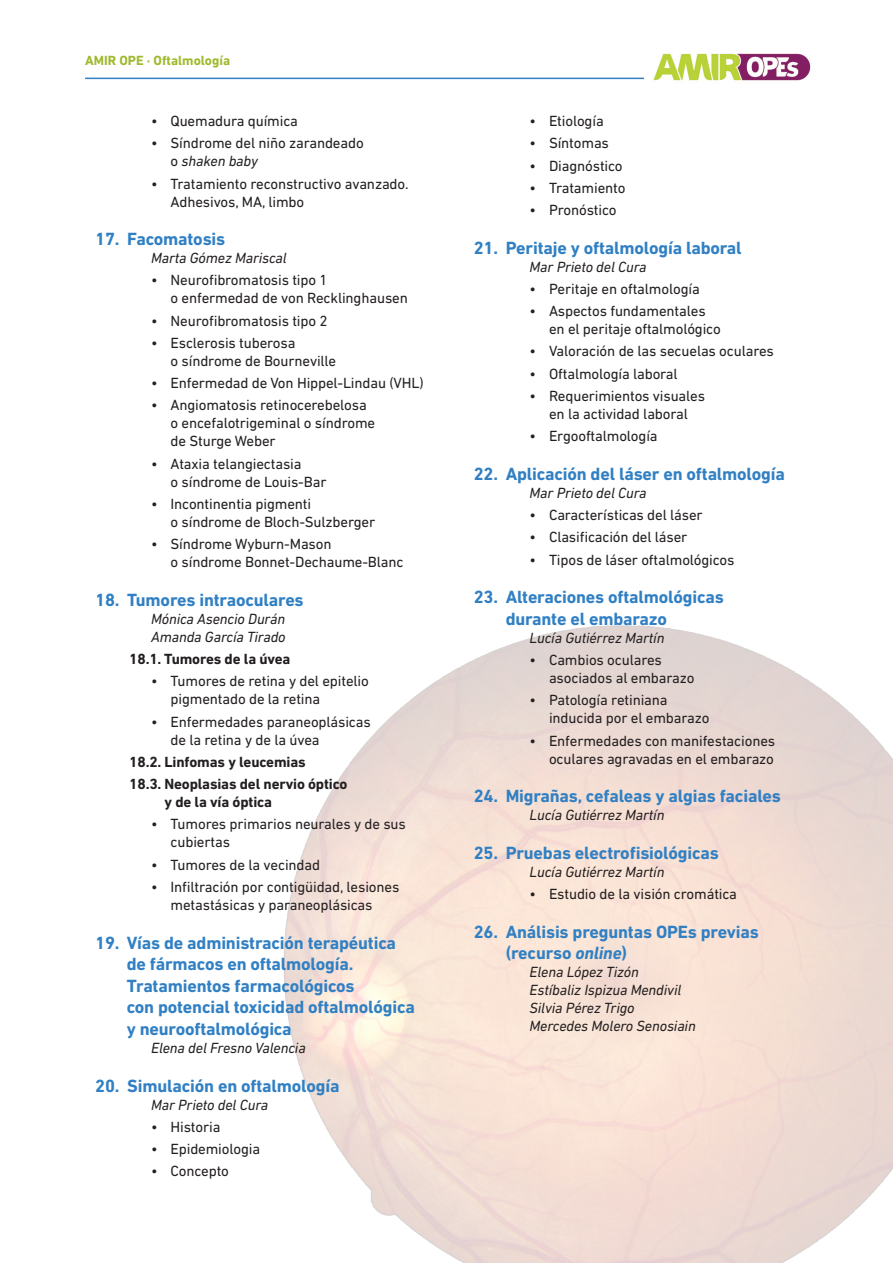
<style>
.page{position:relative;width:893px;height:1263px;background:#fff}
.page>*{position:absolute;margin:0;border:0;box-sizing:border-box;transform-origin:0 0}
.Título_principal{font:700 18px/21.6px "DIN Next LT Pro";letter-spacing:-.01em;color:#3180c3}
.TEXTO_GENERAL{font:15px/18px "DIN Next LT Pro";letter-spacing:-.01em;color:#231f20}
.TEXTO_GENERAL-2{font:italic 15px "DIN Next LT Pro";letter-spacing:-.01em;color:#231f20}
.Título_secundario{font:700 15px/18px "DIN Next LT Pro";letter-spacing:-.01em;color:#231f20}
.Título_principal-2{font:italic 15px "DIN Next LT Pro";letter-spacing:-.01em;color:#231f20}
.t1{font:700 13.5px "DIN Next LT Pro";color:#9eb92d}
.s1{font-style:italic}
</style>
<div class="page">
<hr style="left:85px;top:78px;width:560px;height:1px;background:#3180c3">
<img style="left:653px;top:53px;width:158px;height:28px">
<p class="t1" style="left:85px;top:53px;width:147px">AMIR OPE · Oftalmología</p>
<p class="TEXTO_GENERAL" style="left:151px;top:112px;width:148px">• Quemadura química</p>
<p class="TEXTO_GENERAL" style="left:171px;top:134px;width:195px;text-indent:-20px">• Síndrome del niño zarandeado o <span class="s1">shaken baby</span></p>
<p class="TEXTO_GENERAL" style="left:171px;top:174px;width:240px;text-indent:-20px">• Tratamiento reconstructivo avanzado.<br>Adhesivos, MA, limbo</p>
<p class="Título_principal" style="left:95px;top:228px;width:131px">17. Facomatosis</p>
<p class="TEXTO_GENERAL-2" style="left:151px;top:249px;width:137px">Marta Gómez Mariscal</p>
<p class="TEXTO_GENERAL" style="left:171px;top:271px;width:239px;text-indent:-20px">• Neurofibromatosis tipo 1<br>o enfermedad de von Recklinghausen</p>
<p class="TEXTO_GENERAL" style="left:151px;top:311px;width:178px">• Neurofibromatosis tipo 2</p>
<p class="TEXTO_GENERAL" style="left:171px;top:334px;width:167px;text-indent:-20px">• Esclerosis tuberosa<br>o síndrome de Bourneville</p>
<p class="TEXTO_GENERAL" style="left:151px;top:374px;width:274px">• Enfermedad de Von Hippel-Lindau (VHL)</p>
<p class="TEXTO_GENERAL" style="left:171px;top:396px;width:206px;text-indent:-20px">• Angiomatosis retinocerebelosa o encefalotrigeminal o síndrome de Sturge Weber</p>
<p class="TEXTO_GENERAL" style="left:171px;top:454px;width:157px;text-indent:-20px">• Ataxia telangiectasia<br>o síndrome de Louis-Bar</p>
<p class="TEXTO_GENERAL" style="left:171px;top:495px;width:206px;text-indent:-20px">• Incontinentia pigmenti<br>o síndrome de Bloch-Sulzberger</p>
<p class="TEXTO_GENERAL" style="left:171px;top:535px;width:235px;text-indent:-20px">• Síndrome Wyburn-Mason<br>o síndrome Bonnet-Dechaume-Blanc</p>
<p class="Título_principal" style="left:95px;top:589px;width:210px">18. Tumores intraoculares</p>
<p class="TEXTO_GENERAL-2" style="left:151px;top:610px;width:136px">Mónica Asencio Durán</p>
<p class="TEXTO_GENERAL-2" style="left:151px;top:628px;width:136px">Amanda García Tirado</p>
<p class="Título_secundario" style="left:129px;top:650px;width:163px">18.1. Tumores de la úvea</p>
<p class="TEXTO_GENERAL" style="left:171px;top:672px;width:200px;text-indent:-20px">• Tumores de retina y del epitelio pigmentado de la retina</p>
<p class="TEXTO_GENERAL" style="left:171px;top:712px;width:202px;text-indent:-20px">• Enfermedades paraneoplásicas de la retina y de la úvea</p>
<p class="Título_secundario" style="left:129px;top:753px;width:178px">18.2. Linfomas y leucemias</p>
<p class="Título_secundario" style="left:164px;top:775px;width:185px;text-indent:-35px">18.3. Neoplasias del nervio óptico y de la vía óptica</p>
<p class="TEXTO_GENERAL" style="left:171px;top:815px;width:237px;text-indent:-20px">• Tumores primarios neurales y de sus cubiertas</p>
<p class="TEXTO_GENERAL" style="left:151px;top:855px;width:171px">• Tumores de la vecindad</p>
<p class="TEXTO_GENERAL" style="left:151px;top:878px;width:250px;text-align:center">• Infiltración por contigüidad, lesiones metastásicas y paraneoplásicas</p>
<p class="Título_principal" style="left:127px;top:931px;width:290px;text-indent:-31px">19. Vías de administración terapéutica de fármacos en oftalmología.<br>Tratamientos farmacológicos<br>con potencial toxicidad oftalmológica y neurooftalmológica</p>
<p class="TEXTO_GENERAL-2" style="left:151px;top:1039px;width:156px">Elena del Fresno Valencia</p>
<p class="Título_principal" style="left:95px;top:1074px;width:246px">20. Simulación en oftalmología</p>
<p class="TEXTO_GENERAL-2" style="left:151px;top:1096px;width:119px">Mar Prieto del Cura</p>
<p class="TEXTO_GENERAL" style="left:151px;top:1117px;width:71px">• Historia</p>
<p class="TEXTO_GENERAL" style="left:151px;top:1140px;width:111px">• Epidemiologia</p>
<p class="TEXTO_GENERAL" style="left:151px;top:1162px;width:79px">• Concepto</p>
<p class="TEXTO_GENERAL" style="left:529px;top:112px;width:76px">• Etiología</p>
<p class="TEXTO_GENERAL" style="left:529px;top:134px;width:81px">• Síntomas</p>
<p class="TEXTO_GENERAL" style="left:529px;top:156px;width:95px">• Diagnóstico</p>
<p class="TEXTO_GENERAL" style="left:529px;top:179px;width:98px">• Tratamiento</p>
<p class="TEXTO_GENERAL" style="left:529px;top:201px;width:88px">• Pronóstico</p>
<p class="Título_principal" style="left:474px;top:237px;width:269px">21. Peritaje y oftalmología laboral</p>
<p class="TEXTO_GENERAL-2" style="left:529px;top:258px;width:119px">Mar Prieto del Cura</p>
<p class="TEXTO_GENERAL" style="left:529px;top:280px;width:172px">• Peritaje en oftalmología</p>
<p class="TEXTO_GENERAL" style="left:549px;top:302px;width:173px;text-indent:-20px">• Aspectos fundamentales en el peritaje oftalmológico</p>
<p class="TEXTO_GENERAL" style="left:529px;top:342px;width:246px">• Valoración de las secuelas oculares</p>
<p class="TEXTO_GENERAL" style="left:529px;top:364px;width:150px">• Oftalmología laboral</p>
<p class="TEXTO_GENERAL" style="left:529px;top:387px;width:177px;text-align:center">• Requerimientos visuales en la actividad laboral</p>
<p class="TEXTO_GENERAL" style="left:529px;top:427px;width:130px">• Ergooftalmología</p>
<p class="Título_principal" style="left:474px;top:463px;width:313px">22. Aplicación del láser en oftalmología</p>
<p class="TEXTO_GENERAL-2" style="left:529px;top:484px;width:119px">Mar Prieto del Cura</p>
<p class="TEXTO_GENERAL" style="left:529px;top:506px;width:175px">• Características del láser</p>
<p class="TEXTO_GENERAL" style="left:529px;top:528px;width:159px">• Clasificación del láser</p>
<p class="TEXTO_GENERAL" style="left:529px;top:550px;width:207px">• Tipos de láser oftalmológicos</p>
<p class="Título_principal" style="left:506px;top:586px;width:220px;text-indent:-32px">23. Alteraciones oftalmológicas durante el embarazo</p>
<p class="TEXTO_GENERAL-2" style="left:529px;top:629px;width:136px">Lucía Gutiérrez Martín</p>
<p class="TEXTO_GENERAL" style="left:549px;top:651px;width:147px;text-indent:-20px">• Cambios oculares asociados al embarazo</p>
<p class="TEXTO_GENERAL" style="left:549px;top:691px;width:162px;text-indent:-20px">• Patología retiniana inducida por el embarazo</p>
<p class="TEXTO_GENERAL" style="left:529px;top:731px;width:247px;text-align:right">• Enfermedades con manifestaciones oculares agravadas en el embarazo</p>
<p class="Título_principal" style="left:474px;top:785px;width:309px">24. Migrañas, cefaleas y algias faciales</p>
<p class="TEXTO_GENERAL-2" style="left:529px;top:806px;width:136px">Lucía Gutiérrez Martín</p>
<p class="Título_principal" style="left:474px;top:842px;width:246px">25. Pruebas electrofisiológicas</p>
<p class="TEXTO_GENERAL-2" style="left:529px;top:863px;width:136px">Lucía Gutiérrez Martín</p>
<p class="TEXTO_GENERAL" style="left:529px;top:885px;width:209px">• Estudio de la visión cromática</p>
<p class="Título_principal" style="left:506px;top:921px;width:255px;text-indent:-32px">26. Análisis preguntas OPEs previas (recurso <span class="s1">online</span>)</p>
<p class="Título_principal-2" style="left:529px;top:963px;width:111px">Elena López Tizón</p>
<p class="Título_principal-2" style="left:529px;top:981px;width:153px">Estíbaliz Ispizua Mendivil</p>
<p class="Título_principal-2" style="left:529px;top:999px;width:107px">Silvia Pérez Trigo</p>
<p class="Título_principal-2" style="left:529px;top:1017px;width:168px">Mercedes Molero Senosiain</p>
</div>
